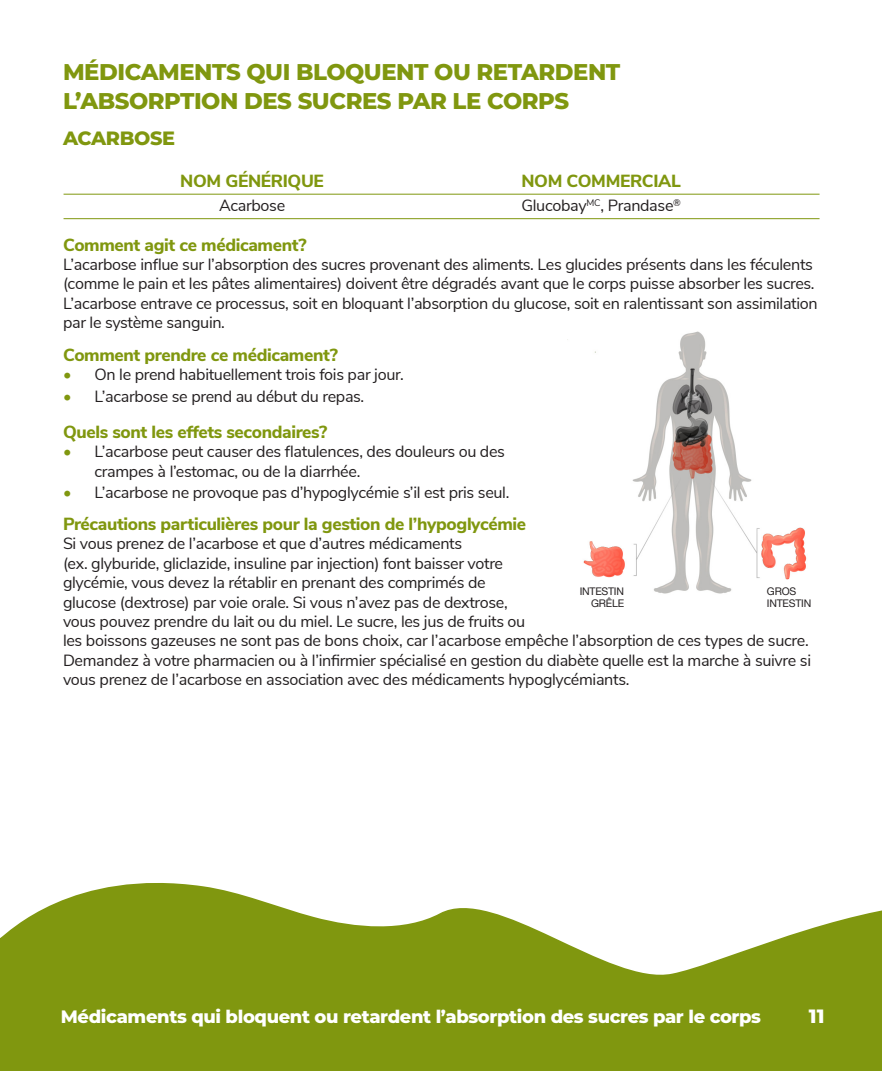
<style>
.page{position:relative;width:882px;height:1071px;background:#fff}
.page>*{position:absolute;margin:0;border:0;box-sizing:border-box;transform-origin:0 0}
.t1{font:800 22.75px "Montserrat";letter-spacing:-.02em;color:#80970f}
.t2{font:800 19.25px "Montserrat";letter-spacing:-.02em;color:#80970f}
.t3{font:800 19.25px "Montserrat";color:#fff}
.t4{font:800 17.85px "Montserrat";letter-spacing:-.02em;color:#fff}
.t5{font:800 17.5px "Nunito Sans";letter-spacing:-.02em;color:#80970f}
.t6{font:16.1px/19.4px "Nunito Sans";letter-spacing:-.02em;color:#231f20}
.t7{font:10.5px "Helvetica Neue";letter-spacing:-.02em;color:#231f20}
.s1{color:#80970f}
</style>
<div class="page">
<svg style="left:0;top:883px;width:882px;height:188px;fill:#80970f"></svg>
<hr style="left:64px;top:194px;width:756px;height:1px;background:#80970f">
<hr style="left:64px;top:218px;width:756px;height:1px;background:#80970f">
<img style="left:583px;top:331px;width:224px;height:263px">
<div style="left:755px;top:580px;width:57px;height:14px;background:#fff"></div>
<div style="left:578px;top:578px;width:56px;height:14px;background:#fff"></div>
<div style="left:551px;top:585px;width:73px;height:30px;background:#fff"></div>
<p class="t1" style="left:63px;top:55px;width:559px">MÉDICAMENTS QUI BLOQUENT OU RETARDENT</p>
<p class="t1" style="left:63px;top:84px;width:508px">L’ABSORPTION DES SUCRES PAR LE CORPS</p>
<p class="t2" style="left:63px;top:124px;width:114px">ACARBOSE</p>
<p class="t5" style="left:180px;top:168px;width:145px">NOM GÉNÉRIQUE</p>
<p class="t5" style="left:522px;top:168px;width:161px">NOM COMMERCIAL</p>
<p class="t6" style="left:219px;top:195px;width:68px">Acarbose</p>
<p class="t6" style="left:521px;top:195px;width:161px">Glucobay<sup>MC</sup>, Prandase<sup>®</sup></p>
<p class="t5" style="left:63px;top:232px;width:245px">Comment agit ce médicament?</p>
<p class="t6" style="left:63px;top:254px;width:756px">L’acarbose influe sur l’absorption des sucres provenant des aliments. Les glucides présents dans les féculents (comme le pain et les pâtes alimentaires) doivent être dégradés avant que le corps puisse absorber les sucres.<br>L’acarbose entrave ce processus, soit en bloquant l’absorption du glucose, soit en ralentissant son assimilation par le système sanguin.</p>
<p class="t5" style="left:63px;top:342px;width:276px">Comment prendre ce médicament?</p>
<p class="t6" style="left:63px;top:364px;width:342px"><span class="s1">•</span> On le prend habituellement trois fois par jour.</p>
<p class="t6" style="left:63px;top:386px;width:303px"><span class="s1">•</span> L’acarbose se prend au début du repas.</p>
<p class="t5" style="left:63px;top:419px;width:266px">Quels sont les effets secondaires?</p>
<p class="t6" style="left:63px;top:441px;width:444px"><span class="s1">•</span> L’acarbose peut causer des flatulences, des douleurs ou des</p>
<p class="t6" style="left:95px;top:461px;width:267px">crampes à l’estomac, ou de la diarrhée.</p>
<p class="t6" style="left:63px;top:482px;width:448px"><span class="s1">•</span> L’acarbose ne provoque pas d’hypoglycémie s’il est pris seul.</p>
<p class="t5" style="left:63px;top:511px;width:465px">Précautions particulières pour la gestion de l’hypoglycémie</p>
<p class="t6" style="left:63px;top:533px;width:401px">Si vous prenez de l’acarbose et que d’autres médicaments</p>
<p class="t6" style="left:63px;top:552px;width:442px">(ex. glyburide, gliclazide, insuline par injection) font baisser votre</p>
<p class="t6" style="left:63px;top:572px;width:424px">glycémie, vous devez la rétablir en prenant des comprimés de</p>
<p class="t6" style="left:63px;top:591px;width:446px">glucose (dextrose) par voie orale. Si vous n’avez pas de dextrose,</p>
<p class="t6" style="left:63px;top:611px;width:464px">vous pouvez prendre du lait ou du miel. Le sucre, les jus de fruits ou</p>
<p class="t6" style="left:63px;top:630px;width:750px">les boissons gazeuses ne sont pas de bons choix, car l’acarbose empêche l’absorption de ces types de sucre.<br>Demandez à votre pharmacien ou à l’infirmier spécialisé en gestion du diabète quelle est la marche à suivre si vous prenez de l’acarbose en association avec des médicaments hypoglycémiants.</p>
<p class="t7" style="left:580px;top:584px;width:46px">INTESTIN</p>
<p class="t7" style="left:591px;top:596px;width:34px">GRÊLE</p>
<p class="t7" style="left:767px;top:584px;width:31px">GROS</p>
<p class="t7" style="left:767px;top:596px;width:46px">INTESTIN</p>
<p class="t4" style="left:61px;top:1003px;width:702px">Médicaments qui bloquent ou retardent l’absorption des sucres par le corps</p>
<p class="t3" style="left:809px;top:1002px;width:17px">11</p>
</div>
